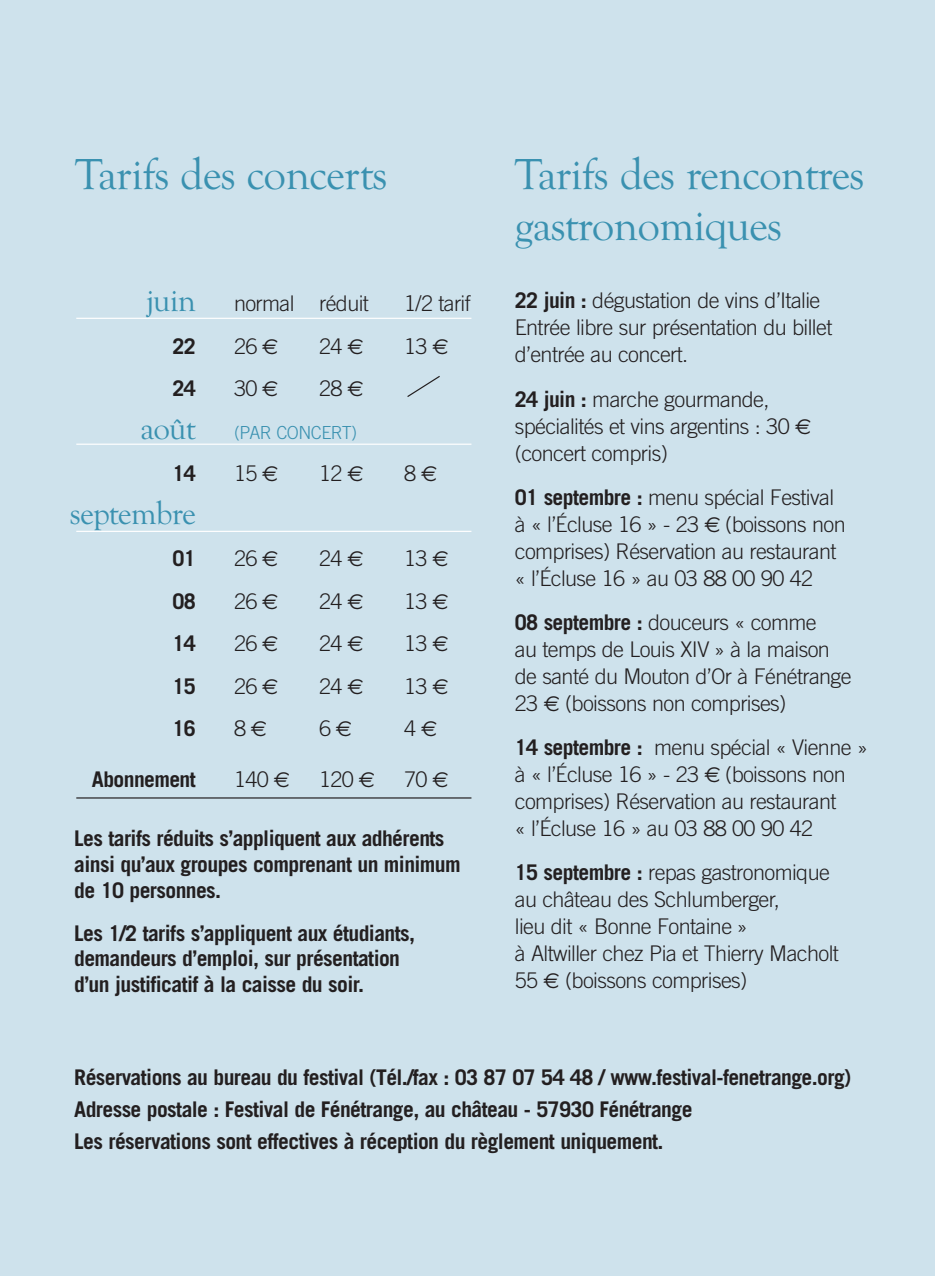
<style>
.page{position:relative;width:936px;height:1276px;background:#fff}
.page>*{position:absolute;margin:0;border:0;box-sizing:border-box;transform-origin:0 0}
.t1{font:45px/51px "Goudy Old Style T";letter-spacing:-.02em;color:#3a91b0}
.t2{font:33px "Goudy Old Style T";letter-spacing:-.025em;color:#3a91b0}
.t3{font:300 21.6px/27px "Trade Gothic";letter-spacing:-.03em;color:#231f20}
.t4{font:700 21.6px/25.8px "Trade Gothic";letter-spacing:-.03em;color:#231f20}
.t5{font:300 18px "Trade Gothic";letter-spacing:-.03em;color:#3a91b0}
.s1{font-family:"Goudy Old Style T";font-weight:400;font-size:33px;color:#3a91b0}
.s2{font-family:"Euro Sans";font-weight:400}
.s3{font-family:"Goudy Old Style T";font-weight:400;font-size:33px}
.s4{font-weight:700}
</style>
<div class="page">
<div style="left:0;top:0;width:934px;height:1276px;background:#cee2ec"></div>
<hr style="left:76px;top:318px;width:395px;height:1px;background:#fff">
<hr style="left:76px;top:443px;width:395px;height:2px;background:#fff">
<hr style="left:76px;top:531px;width:395px;height:1px;background:#fff">
<hr style="left:76px;top:797px;width:395px;height:1px;background:#231f20">
<svg style="left:407px;top:375px;width:33px;height:22px"></svg>
<h1 class="t1" style="left:75px;top:151px;width:314px">Tarifs des concerts</h1>
<h1 class="t1" style="left:515px;top:151px;width:351px">Tarifs des rencontres gastronomiques</h1>
<p class="t3" style="left:146px;top:292px;width:224px"><span class="s1">juin</span> normal réduit</p>
<p class="t3" style="left:404px;top:292px;width:68px">1/2 tarif</p>
<p class="t4" style="left:172px;top:335px;width:25px">22</p>
<p class="t3" style="left:234px;top:334px;width:46px">26 <span class="s2">€</span></p>
<p class="t3" style="left:319px;top:334px;width:46px">24 <span class="s2">€</span></p>
<p class="t3" style="left:404px;top:334px;width:46px">13 <span class="s2">€</span></p>
<p class="t4" style="left:172px;top:377px;width:25px">24</p>
<p class="t3" style="left:234px;top:377px;width:46px">30 <span class="s2">€</span></p>
<p class="t3" style="left:319px;top:377px;width:46px">28 <span class="s2">€</span></p>
<p class="t5" style="left:140px;top:425px;width:218px"><span class="s3">août</span> (PAR CONCERT)</p>
<p class="t4" style="left:172px;top:462px;width:25px">14</p>
<p class="t3" style="left:234px;top:462px;width:46px">15 <span class="s2">€</span></p>
<p class="t3" style="left:319px;top:462px;width:46px">12 <span class="s2">€</span></p>
<p class="t3" style="left:404px;top:462px;width:35px">8<span class="s2">€</span></p>
<h2 class="t2" style="left:70px;top:500px;width:128px">septembre</h2>
<p class="t4" style="left:172px;top:547px;width:25px">01</p>
<p class="t3" style="left:234px;top:547px;width:46px">26 <span class="s2">€</span></p>
<p class="t3" style="left:319px;top:547px;width:46px">24 <span class="s2">€</span></p>
<p class="t3" style="left:404px;top:547px;width:46px">13 <span class="s2">€</span></p>
<p class="t4" style="left:172px;top:590px;width:25px">08</p>
<p class="t3" style="left:234px;top:589px;width:46px">26 <span class="s2">€</span></p>
<p class="t3" style="left:319px;top:589px;width:46px">24 <span class="s2">€</span></p>
<p class="t3" style="left:404px;top:589px;width:46px">13 <span class="s2">€</span></p>
<p class="t4" style="left:172px;top:632px;width:25px">14</p>
<p class="t3" style="left:234px;top:632px;width:46px">26 <span class="s2">€</span></p>
<p class="t3" style="left:319px;top:632px;width:46px">24 <span class="s2">€</span></p>
<p class="t3" style="left:404px;top:632px;width:46px">13 <span class="s2">€</span></p>
<p class="t4" style="left:172px;top:675px;width:25px">15</p>
<p class="t3" style="left:234px;top:674px;width:46px">26 <span class="s2">€</span></p>
<p class="t3" style="left:319px;top:674px;width:46px">24 <span class="s2">€</span></p>
<p class="t3" style="left:404px;top:674px;width:46px">13 <span class="s2">€</span></p>
<p class="t4" style="left:172px;top:717px;width:25px">16</p>
<p class="t3" style="left:234px;top:717px;width:35px">8<span class="s2">€</span></p>
<p class="t3" style="left:319px;top:717px;width:35px">6<span class="s2">€</span></p>
<p class="t3" style="left:404px;top:717px;width:35px">4<span class="s2">€</span></p>
<p class="t4" style="left:92px;top:768px;width:105px">Abonnement</p>
<p class="t3" style="left:234px;top:768px;width:57px">140 <span class="s2">€</span></p>
<p class="t3" style="left:319px;top:768px;width:57px">120 <span class="s2">€</span></p>
<p class="t3" style="left:404px;top:768px;width:46px">70 <span class="s2">€</span></p>
<p class="t4" style="left:74px;top:827px;width:388px">Les tarifs réduits s’appliquent aux adhérents ainsi qu’aux groupes comprenant un minimum de 10 personnes.</p>
<p class="t4" style="left:74px;top:922px;width:342px">Les 1/2 tarifs s’appliquent aux étudiants, demandeurs d’emploi, sur présentation d’un justificatif à la caisse du soir.</p>
<p class="t3" style="left:515px;top:289px;width:319px"><span class="s4">22 juin :</span> dégustation de vins d’Italie<br>Entrée libre sur présentation du billet d’entrée au concert.</p>
<p class="t3" style="left:515px;top:387px;width:298px"><span class="s4">24 juin :</span> marche gourmande, spécialités et vins argentins : 30 <span class="s2">€ </span>(concert compris)</p>
<p class="t3" style="left:515px;top:485px;width:332px"><span class="s4">01 septembre :</span> menu spécial Festival à « l’Écluse 16 » - 23 <span class="s2">€</span> (boissons non comprises) Réservation au restaurant « l’Écluse 16 » au 03 88 00 90 42</p>
<p class="t3" style="left:515px;top:610px;width:338px"><span class="s4">08 septembre :</span> douceurs « comme<br>au temps de Louis XIV » à la maison de santé du Mouton d’Or à Fénétrange<br>23 <span class="s2">€</span> (boissons non comprises)</p>
<p class="t3" style="left:515px;top:735px;width:354px"><span class="s4">14 septembre :</span> menu spécial « Vienne » à « l’Écluse 16 » - 23 <span class="s2">€</span> (boissons non comprises) Réservation au restaurant<br>« l’Écluse 16 » au 03 88 00 90 42</p>
<p class="t3" style="left:515px;top:860px;width:325px"><span class="s4">15 septembre :</span> repas gastronomique au château des Schlumberger,<br>lieu dit « Bonne Fontaine »<br>à Altwiller chez Pia et Thierry Macholt<br>55 <span class="s2">€</span> (boissons comprises)</p>
<p class="t4" style="left:74px;top:1063px;width:778px;line-height:32.1px">Réservations au bureau du festival (Tél./fax : 03 87 07 54 48 / www.festival-fenetrange.org)<br>Adresse postale : Festival de Fénétrange, au château - 57930 Fénétrange<br>Les réservations sont effectives à réception du règlement uniquement.</p>
</div>
